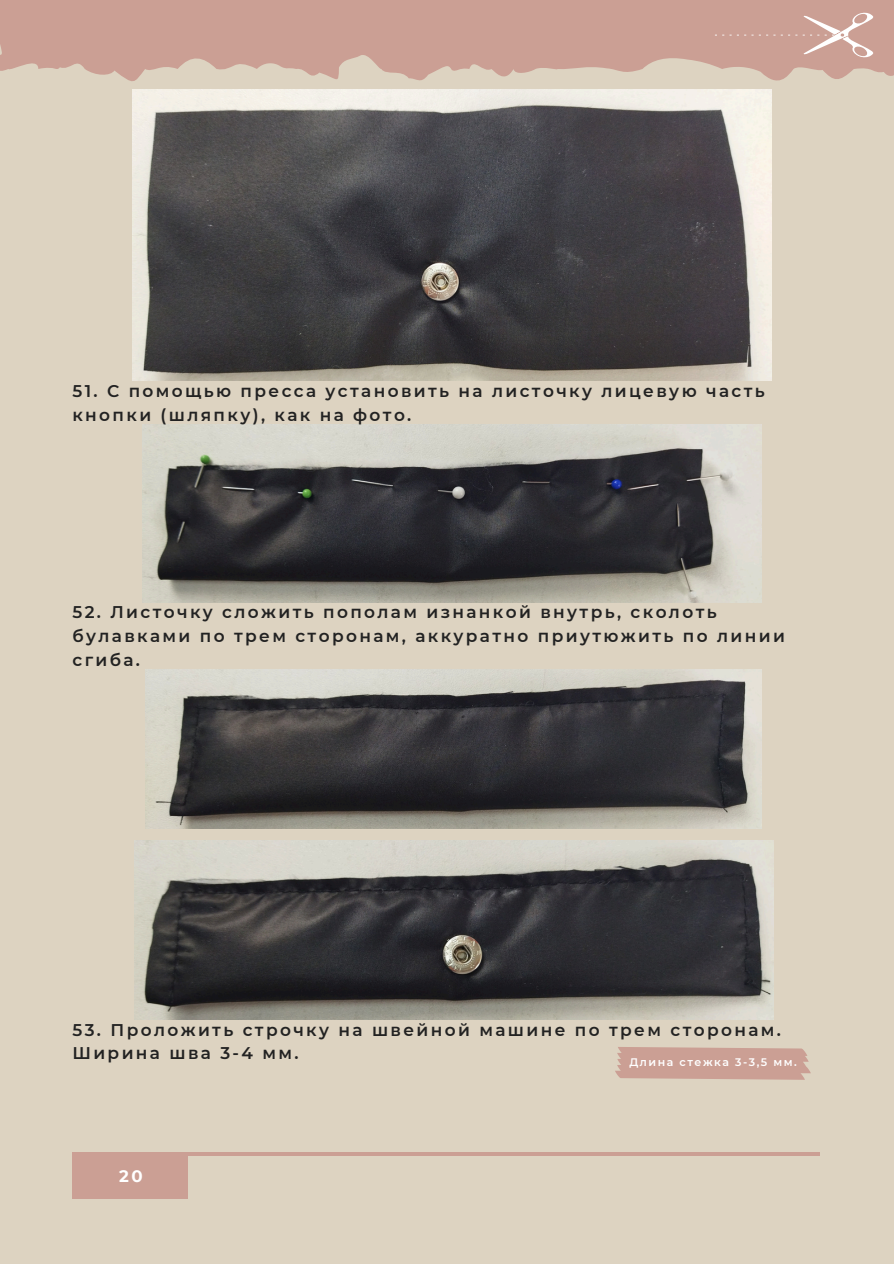
<style>
.page{position:relative;width:894px;height:1264px;background:#fff}
.page>*{position:absolute;margin:0;border:0;box-sizing:border-box;transform-origin:0 0}
.t1{font:600 16.95px/23.7px "Montserrat";letter-spacing:.14em;color:#222}
.t2{font:700 16.5px "Montserrat";color:#fff}
.t3{font:600 10.95px "Montserrat";letter-spacing:.14em;color:#fff}
</style>
<div class="page">
<div style="left:0;top:0;width:893px;height:1263px;background:#ddd3c1"></div>
<div style="left:72px;top:1152px;width:115px;height:46px;background:#cb9f94"></div>
<hr style="left:72px;top:1152px;width:747px;height:3px;background:#cb9f94">
<svg style="left:0;top:0;width:893px;height:81px;fill:#cb9f94"></svg>
<svg style="left:744px;top:12px;width:131px;height:46px;background:#d0a99f"></svg>
<svg style="left:722px;top:35px;width:16px;height:1px"></svg>
<img style="left:132px;top:89px;width:639px;height:292px">
<img style="left:143px;top:424px;width:618px;height:178px">
<img style="left:146px;top:669px;width:615px;height:159px">
<img style="left:134px;top:840px;width:639px;height:179px">
<svg style="left:615px;top:1047px;width:195px;height:32px;background:#cca297"></svg>
<h1 class="t1" style="left:72px;top:379px;width:693px">51. С помощью пресса установить на листочку лицевую часть кнопки (шляпку), как на фото.</h1>
<p class="t1" style="left:72px;top:600px;width:713px">52. Листочку сложить пополам изнанкой внутрь, сколоть булавками по трем сторонам, аккуратно приутюжить по линии сгиба.</p>
<p class="t1" style="left:72px;top:1017px;width:709px">53. Проложить строчку на швейной машине по трем сторонам.<br>Ширина шва 3-4 мм.</p>
<h1 class="t3" style="left:629px;top:1054px;width:169px">Длина стежка 3-3,5 мм.</h1>
<p class="t2" style="left:119px;top:1166px;width:25px">20</p>
</div>
